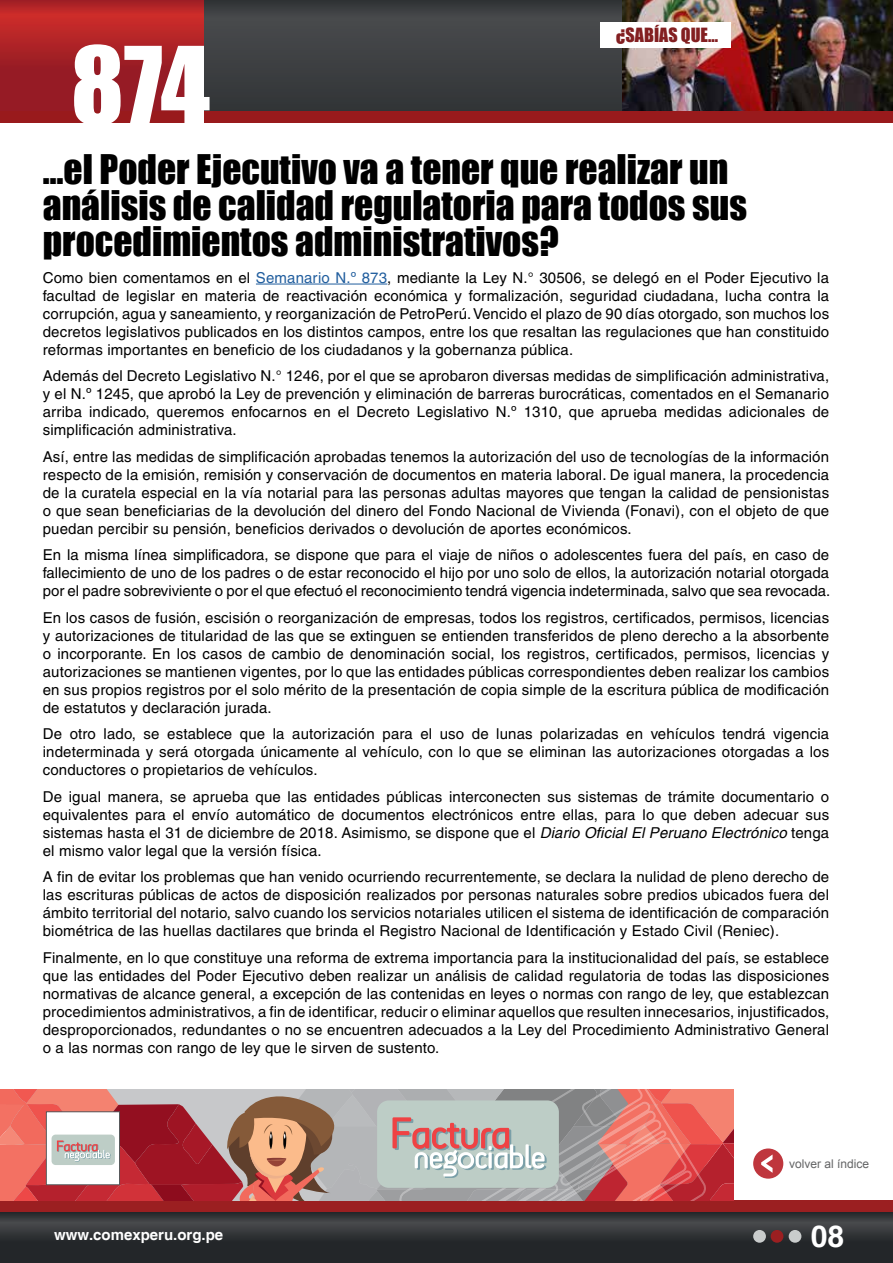
<style>
.page{position:relative;width:893px;height:1263px;background:#fff}
.page>*{position:absolute;margin:0;border:0;box-sizing:border-box;transform-origin:0 0}
.t1{font:99px "Impact";color:#fff}
.t2{font:37.5px/36px "Impact";color:#000}
.t3{font:700 30px "Helvetica";color:#fff}
.t4{font:18px "Impact";color:#831f21}
.t5{font:15px/18px "Helvetica";letter-spacing:.01em;color:#000;text-align:justify}
.t6{font:700 15px "Helvetica";color:#fff}
.t7{font:12px "Arial";color:#636465}
.s1{color:#215e9e}
.s2{font-style:italic}
</style>
<div class="page">
<div style="left:200px;top:0;width:422px;height:123px;background:#3d3f41"></div>
<img style="left:622px;top:0;width:271px;height:111px">
<svg style="left:0;top:1212px;width:893px;height:51px;background:#2d3033"></svg>
<div style="left:0;top:1200px;width:893px;height:12px;background:#9b1f21"></div>
<div style="left:753px;top:1230px;width:13px;height:13px;background:#c9cccc;border-radius:50%"></div>
<div style="left:771px;top:1230px;width:12px;height:13px;background:#9b1f21;border-radius:50%"></div>
<div style="left:789px;top:1230px;width:12px;height:13px;background:#c9cccc;border-radius:50%"></div>
<div style="left:753px;top:1148px;width:30px;height:31px;background:#bf363d;border-radius:50%"></div>
<svg style="left:761px;top:1155px;width:11px;height:18px"></svg>
<svg style="left:0;top:0;width:203px;height:111px;background:#a72026"></svg>
<div style="left:0;top:111px;width:893px;height:12px;background:#991a1c"></div>
<div style="left:600px;top:22px;width:131px;height:26px;background:#fff"></div>
<hr style="left:256px;top:284px;width:131px;height:1px;background:#215e9e">
<svg style="left:0;top:1089px;width:733px;height:111px;background:#c28986"></svg>
<h1 class="t1" style="left:71px;top:8px;width:141px">874</h1>
<p class="t4" style="left:616px;top:21px;width:103px">¿SABÍAS QUE...</p>
<h2 class="t2" style="left:43px;top:150px;width:706px">…el Poder Ejecutivo va a tener que realizar un análisis de calidad regulatoria para todos sus procedimientos administrativos?</h2>
<p class="t5" style="left:43px;top:268px;width:788px">Como bien comentamos en el <span class="s1">Semanario N.º 873</span>, mediante la Ley N.° 30506, se delegó en el Poder Ejecutivo la facultad de legislar en materia de reactivación económica y formalización, seguridad ciudadana, lucha contra la corrupción, agua y saneamiento, y reorganización de PetroPerú. Vencido el plazo de 90 días otorgado, son muchos los decretos legislativos publicados en los distintos campos, entre los que resaltan las regulaciones que han constituido reformas importantes en beneficio de los ciudadanos y la gobernanza pública.</p>
<p class="t5" style="left:43px;top:367px;width:788px">Además del Decreto Legislativo N.° 1246, por el que se aprobaron diversas medidas de simplificación administrativa, y el N.º 1245, que aprobó la Ley de prevención y eliminación de barreras burocráticas, comentados en el Semanario arriba indicado, queremos enfocarnos en el Decreto Legislativo N.º 1310, que aprueba medidas adicionales de simplificación administrativa.</p>
<p class="t5" style="left:43px;top:447px;width:788px">Así, entre las medidas de simplificación aprobadas tenemos la autorización del uso de tecnologías de la información respecto de la emisión, remisión y conservación de documentos en materia laboral. De igual manera, la procedencia de la curatela especial en la vía notarial para las personas adultas mayores que tengan la calidad de pensionistas o que sean beneficiarias de la devolución del dinero del Fondo Nacional de Vivienda (Fonavi), con el objeto de que puedan percibir su pensión, beneficios derivados o devolución de aportes económicos.</p>
<p class="t5" style="left:43px;top:546px;width:789px">En la misma línea simplificadora, se dispone que para el viaje de niños o adolescentes fuera del país, en caso de fallecimiento de uno de los padres o de estar reconocido el hijo por uno solo de ellos, la autorización notarial otorgada por el padre sobreviviente o por el que efectuó el reconocimiento tendrá vigencia indeterminada, salvo que sea revocada.</p>
<p class="t5" style="left:43px;top:608px;width:788px">En los casos de fusión, escisión o reorganización de empresas, todos los registros, certificados, permisos, licencias y autorizaciones de titularidad de las que se extinguen se entienden transferidos de pleno derecho a la absorbente o incorporante. En los casos de cambio de denominación social, los registros, certificados, permisos, licencias y autorizaciones se mantienen vigentes, por lo que las entidades públicas correspondientes deben realizar los cambios en sus propios registros por el solo mérito de la presentación de copia simple de la escritura pública de modificación de estatutos y declaración jurada.</p>
<p class="t5" style="left:43px;top:725px;width:788px">De otro lado, se establece que la autorización para el uso de lunas polarizadas en vehículos tendrá vigencia indeterminada y será otorgada únicamente al vehículo, con lo que se eliminan las autorizaciones otorgadas a los conductores o propietarios de vehículos.</p>
<p class="t5" style="left:43px;top:787px;width:788px">De igual manera, se aprueba que las entidades públicas interconecten sus sistemas de trámite documentario o equivalentes para el envío automático de documentos electrónicos entre ellas, para lo que deben adecuar sus sistemas hasta el 31 de diciembre de 2018. Asimismo, se dispone que el <span class="s2">Diario Oficial El Peruano Electrónico</span> tenga el mismo valor legal que la versión física.</p>
<p class="t5" style="left:43px;top:868px;width:788px">A fin de evitar los problemas que han venido ocurriendo recurrentemente, se declara la nulidad de pleno derecho de las escrituras públicas de actos de disposición realizados por personas naturales sobre predios ubicados fuera del ámbito territorial del notario, salvo cuando los servicios notariales utilicen el sistema de identificación de comparación biométrica de las huellas dactilares que brinda el Registro Nacional de Identificación y Estado Civil (Reniec).</p>
<p class="t5" style="left:43px;top:948px;width:788px">Finalmente, en lo que constituye una reforma de extrema importancia para la institucionalidad del país, se establece que las entidades del Poder Ejecutivo deben realizar un análisis de calidad regulatoria de todas las disposiciones normativas de alcance general, a excepción de las contenidas en leyes o normas con rango de ley, que establezcan procedimientos administrativos, a fin de identificar, reducir o eliminar aquellos que resulten innecesarios, injustificados, desproporcionados, redundantes o no se encuentren adecuados a la Ley del Procedimiento Administrativo General o a las normas con rango de ley que le sirven de sustento.</p>
<p class="t6" style="left:54px;top:1226px;width:171px">www.comexperu.org.pe</p>
<p class="t7" style="left:789px;top:1156px;width:82px">volver al índice</p>
<h3 class="t3" style="left:811px;top:1218px;width:35px">08</h3>
</div>
